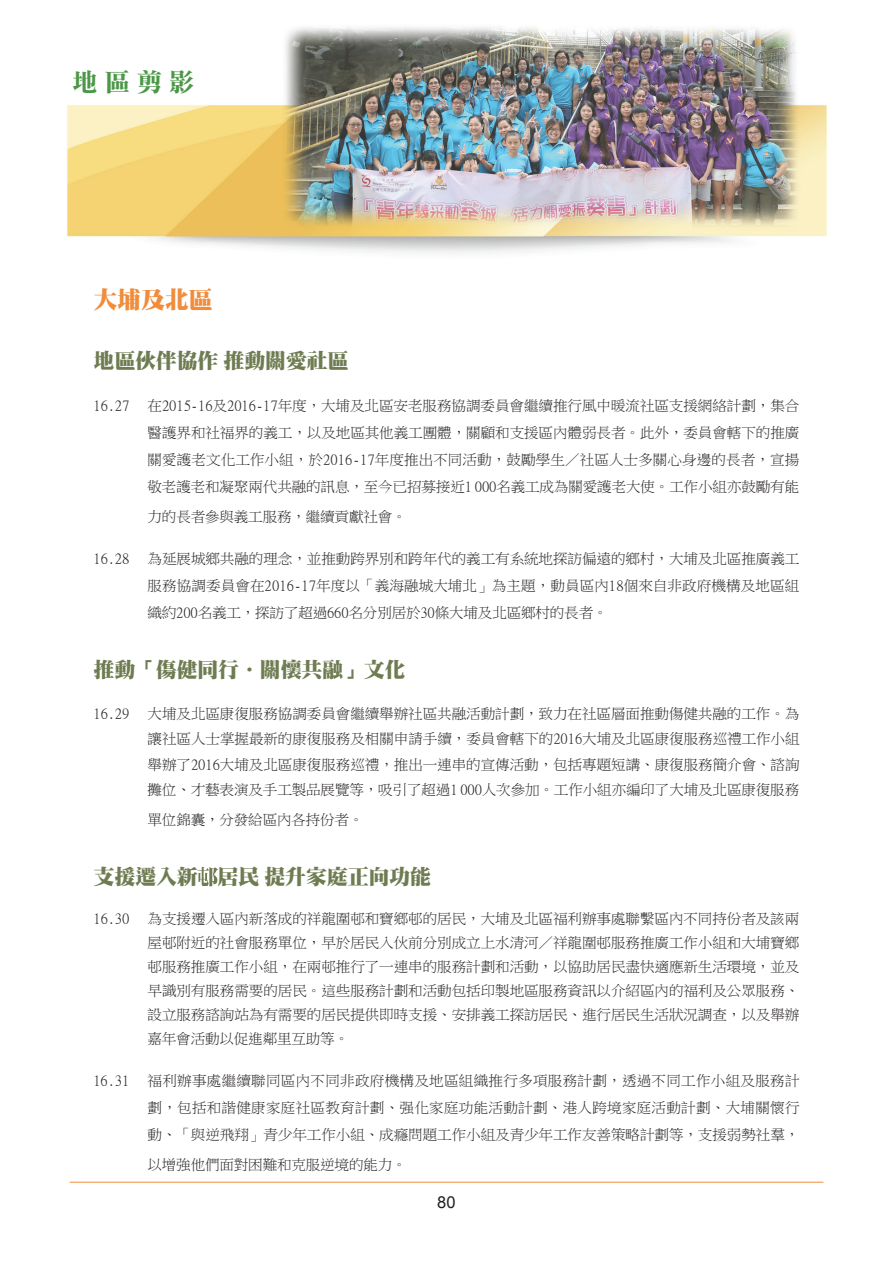
<style>
.page{position:relative;width:893px;height:1263px;background:#fff}
.page>*{position:absolute;margin:0;border:0;box-sizing:border-box;transform-origin:0 0}
.t1{font:25.5px "DF Li Song Bd HK BF";color:#4c9747}
.t2{font:24px "DF Ming UB HK BF";letter-spacing:-.01em;color:#f18c3a}
.t3{font:21px "DF Ming UB HK BF";letter-spacing:-.01em;color:#6f7c52}
.t4{font:16.5px "Arial";color:#231f20}
.t5{font:14.25px/27px "Ming Lt HKSCS UNI H";letter-spacing:-.01em;color:#231f20;text-align:justify}
</style>
<div class="page">
<svg style="left:197px;top:867px;width:21px;height:19px"></svg>
<img style="left:67px;top:27px;width:760px;height:227px">
<hr style="left:70px;top:1182px;width:753px;height:1px;background:#f18c3a">
<h1 class="t1" style="left:72px;top:69px;width:124px">地區剪影</h1>
<p class="t2" style="left:94px;top:287px;width:121px">大埔及北區</p>
<p class="t3" style="left:94px;top:350px;width:257px">地區伙伴協作 推動關愛社區</p>
<p class="t5" style="left:94px;top:392px;width:37px">16.27</p>
<p class="t5" style="left:148px;top:392px;width:653px">在2015-16及2016-17年度，大埔及北區安老服務協調委員會繼續推行風中暖流社區支援網絡計劃，集合醫護界和社福界的義工，以及地區其他義工團體，關顧和支援區內體弱長者。此外，委員會轄下的推廣關愛護老文化工作小組，於2016-17年度推出不同活動，鼓勵學生／社區人士多關心身邊的長者，宣揚敬老護老和凝聚兩代共融的訊息，至今已招募接近1 000名義工成為關愛護老大使。工作小組亦鼓勵有能</p>
<p class="t5" style="left:148px;top:503px;width:261px">力的長者參與義工服務，繼續貢獻社會。</p>
<p class="t5" style="left:94px;top:545px;width:37px">16.28</p>
<p class="t5" style="left:148px;top:545px;width:653px">為延展城鄉共融的理念，並推動跨界別和跨年代的義工有系統地探訪偏遠的鄉村，大埔及北區推廣義工服務協調委員會在2016-17年度以「義海融城大埔北」為主題，動員區內18個來自非政府機構及地區組織約200名義工，探訪了超過660名分別居於30條大埔及北區鄉村的長者。</p>
<p class="t3" style="left:94px;top:659px;width:314px">推動「傷健同行．關懷共融」文化</p>
<p class="t5" style="left:94px;top:700px;width:37px">16.29</p>
<p class="t5" style="left:148px;top:701px;width:654px;line-height:25.5px">大埔及北區康復服務協調委員會繼續舉辦社區共融活動計劃，致力在社區層面推動傷健共融的工作。為讓社區人士掌握最新的康復服務及相關申請手續，委員會轄下的2016大埔及北區康復服務巡禮工作小組舉辦了2016大埔及北區康復服務巡禮，推出一連串的宣傳活動，包括專題短講、康復服務簡介會、諮詢攤位、才藝表演及手工製品展覽等，吸引了超過1 000人次參加。工作小組亦編印了大埔及北區康復服務</p>
<p class="t5" style="left:148px;top:806px;width:217px">單位錦囊，分發給區內各持份者。</p>
<p class="t3" style="left:94px;top:866px;width:339px">支援遷入新 居民 提升家庭正向功能</p>
<p class="t5" style="left:94px;top:905px;width:37px">16.30</p>
<p class="t5" style="left:148px;top:907px;width:653px;line-height:24px">為支援遷入區內新落成的祥龍圍邨和寶鄉邨的居民，大埔及北區福利辦事處聯繫區內不同持份者及該兩屋邨附近的社會服務單位，早於居民入伙前分別成立上水清河／祥龍圍邨服務推廣工作小組和大埔寶鄉邨服務推廣工作小組，在兩邨推行了一連串的服務計劃和活動，以協助居民盡快適應新生活環境，並及早識別有服務需要的居民。這些服務計劃和活動包括印製地區服務資訊以介紹區內的福利及公眾服務、設立服務諮詢站為有需要的居民提供即時支援、安排義工探訪居民、進行居民生活狀況調查，以及舉辦嘉年會活動以促進鄰里互助等。</p>
<p class="t5" style="left:94px;top:1067px;width:37px">16.31</p>
<p class="t5" style="left:148px;top:1067px;width:654px">福利辦事處繼續聯同區內不同非政府機構及地區組織推行多項服務計劃，透過不同工作小組及服務計劃，包括和諧健康家庭社區教育計劃、强化家庭功能活動計劃、港人跨境家庭活動計劃、大埔關懷行動、「與逆飛翔」青少年工作小組、成癮問題工作小組及青少年工作友善策略計劃等，支援弱勢社羣，</p>
<p class="t5" style="left:148px;top:1151px;width:261px">以增強他們面對困難和克服逆境的能力。</p>
<h1 class="t4" style="left:437px;top:1192px;width:20px">80</h1>
</div>
